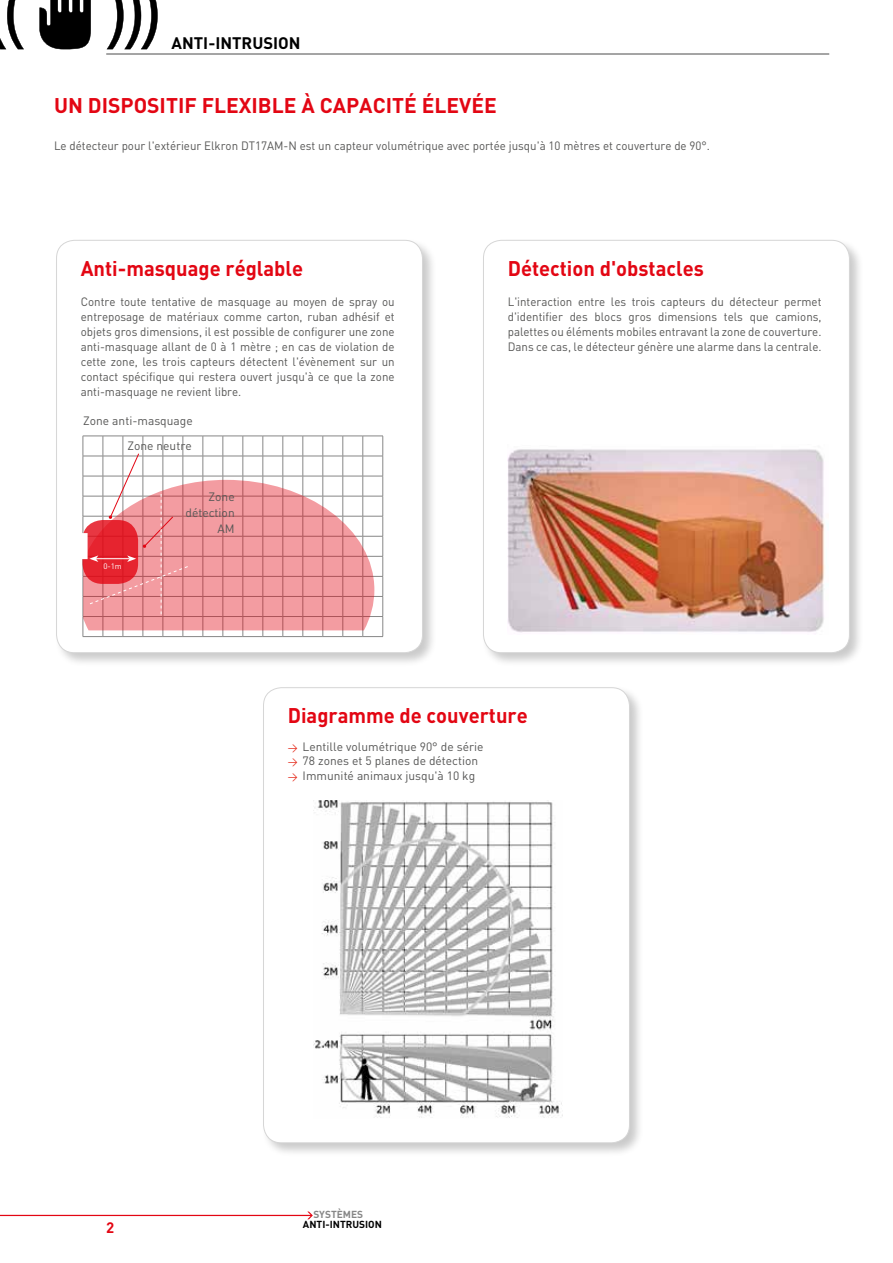
<style>
.page{position:relative;width:893px;height:1263px;background:#fff}
.page>*{position:absolute;margin:0;border:0;box-sizing:border-box;transform-origin:0 0}
.t1{font:700 21px "DIN";color:#e30613;scale:.96 1}
.t2{font:700 21px "DIN";color:#e30613}
.t3{font:700 16.5px "DIN";color:#000}
.t4{font:700 15px "DIN";color:#e30613}
.t5{font:12px/15px "DIN";color:#575756;text-align:justify;scale:.96 1}
.t6{font:12px/14.2px "DIN";color:#575756}
.t7{font:700 10.05px "DIN";color:#000}
.t8{font:700 10.05px "DIN";color:#878787}
.t9{font:7.95px "DIN";color:#fff}
.s1{font-size:9.75px;color:#e42313}
</style>
<div class="page">
<div style="left:54px;top:238px;width:383px;height:429px;background:#000;opacity:.21"></div>
<div style="left:57px;top:240px;width:365px;height:413px;background:#fff;border-radius:18px"></div>
<div style="left:261px;top:685px;width:383px;height:472px;background:#000;opacity:.21"></div>
<div style="left:263px;top:688px;width:366px;height:455px;background:#fff;border-radius:18px"></div>
<img style="left:314px;top:800px;width:249px;height:318px">
<svg style="left:0;top:0;width:24px;height:49px"></svg>
<svg style="left:107px;top:0;width:51px;height:49px"></svg>
<svg style="left:39px;top:0;width:52px;height:49px;background:#2b2b2b"></svg>
<hr style="left:106px;top:54px;width:723px;height:1px;background:#878787">
<svg style="left:0;top:1211px;width:313px;height:8px"></svg>
<svg style="left:82px;top:436px;width:302px;height:201px"></svg>
<div style="left:481px;top:238px;width:383px;height:429px;background:#000;opacity:.21"></div>
<div style="left:483px;top:240px;width:366px;height:413px;background:#fff;border-radius:18px"></div>
<img style="left:507px;top:449px;width:318px;height:184px">
<h2 class="t3" style="left:172px;top:32px;width:130px">ANTI-INTRUSION</h2>
<h1 class="t2" style="left:54px;top:91px;width:444px">UN DISPOSITIF FLEXIBLE À CAPACITÉ ÉLEVÉE</h1>
<p class="t5" style="left:54px;top:138px;width:685px">Le détecteur pour l'extérieur Elkron DT17AM-N est un capteur volumétrique avec portée jusqu'à 10 mètres et couverture de 90°.</p>
<h1 class="t1" style="left:81px;top:254px;width:233px">Anti-masquage réglable</h1>
<p class="t5" style="left:81px;top:293px;width:328px">Contre toute tentative de masquage au moyen de spray ou entreposage de matériaux comme carton, ruban adhésif et objets gros dimensions, il est possible de configurer une zone anti-masquage allant de 0 à 1 mètre ; en cas de violation de cette zone, les trois capteurs détectent l'évènement sur un contact spécifique qui restera ouvert jusqu'à ce que la zone anti-masquage ne revient libre.</p>
<p class="t6" style="left:83px;top:414px;width:111px">Zone anti-masquage</p>
<p class="t6" style="left:127px;top:438px;width:66px">Zone neutre</p>
<p class="t9" style="left:103px;top:561px;width:20px">0-1m</p>
<p class="t6" style="left:185px;top:488px;width:51px;line-height:16px;text-align:right">Zone détection<br>AM</p>
<h1 class="t1" style="left:508px;top:254px;width:206px">Détection d'obstacles</h1>
<p class="t5" style="left:508px;top:293px;width:328px">L'interaction entre les trois capteurs du détecteur permet d'identifier des blocs gros dimensions tels que camions, palettes ou éléments mobiles entravant la zone de couverture.<br>Dans ce cas, le détecteur génère une alarme dans la centrale.</p>
<p class="t4" style="left:106px;top:1218px;width:10px">2</p>
<h1 class="t1" style="left:288px;top:701px;width:252px">Diagramme de couverture</h1>
<p class="t6" style="left:288px;top:739px;width:197px"><span class="s1">&gt;</span> Lentille volumétrique 90° de série <span class="s1">&gt;</span> 78 zones et 5 planes de détection <span class="s1">&gt;</span> Immunité animaux jusqu'à 10 kg</p>
<p class="t8" style="left:313px;top:1208px;width:51px">SYSTÈMES</p>
<p class="t7" style="left:303px;top:1218px;width:80px">ANTI-INTRUSION</p>
</div>
